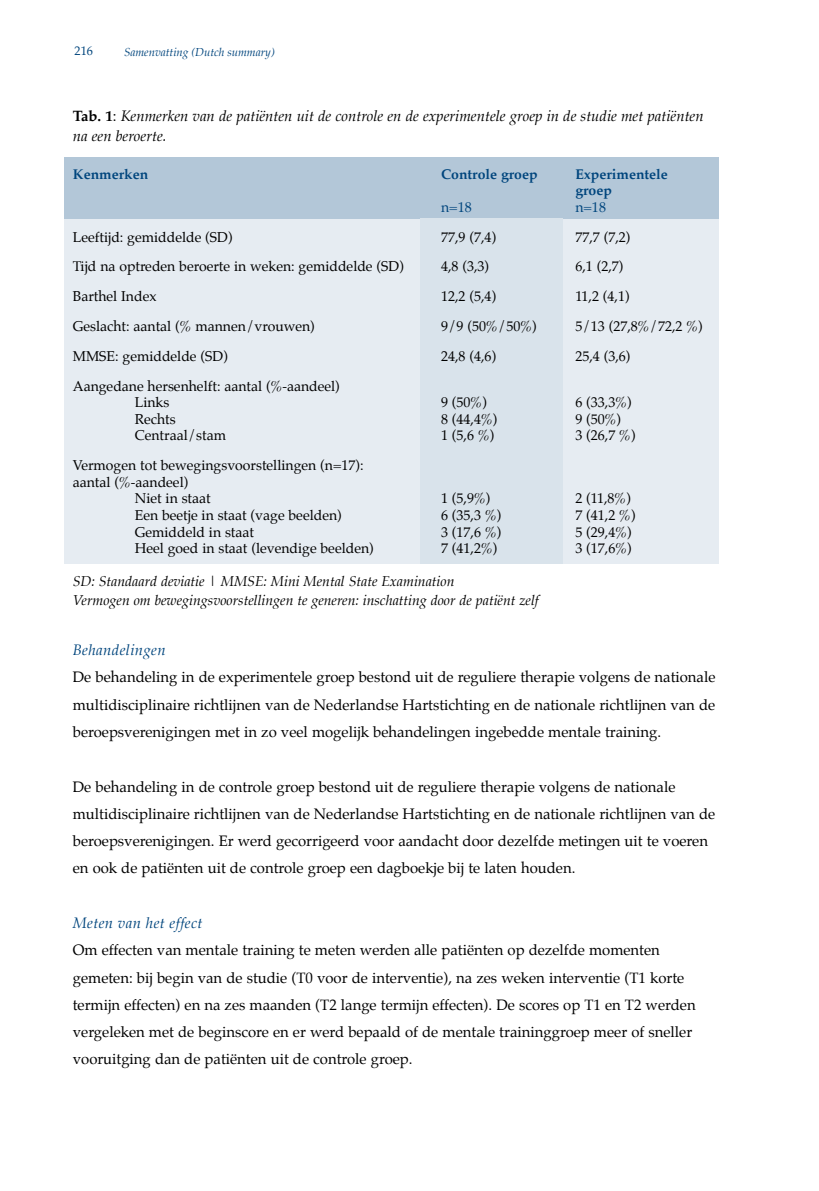
<style>
.page{position:relative;width:819px;height:1191px;background:#fff}
.page>*{position:absolute;margin:0;border:0;box-sizing:border-box;transform-origin:0 0}
.t1{font:14.88px/27.3px "Palatino";color:#000}
.t2{font:italic 14.88px/19.8px "Palatino";color:#000}
.t3{font:14px/16.6px "Palatino";color:#000}
.t4{font:italic 14px/19.8px "Palatino";color:#000}
.t5{font:700 14px/16.6px "Palatino";color:#00457d}
.t6{font:14px "Palatino";color:#00457d}
.t7{font:12.25px "Palatino";color:#00457d}
.t8{font:italic 11.38px "Palatino";color:#00457d}
.s1{font-weight:700;font-style:normal}
.s2{font-style:normal}
.s3{font-weight:400}
.s4{font-style:italic;color:#00457d}
</style>
<div class="page">
<div style="left:64px;top:157px;width:654px;height:406px;background:#e6ecf2"></div>
<div style="left:64px;top:157px;width:654px;height:61px;background:#b3c7d8"></div>
<div style="left:420px;top:218px;width:142px;height:346px;background:#d9e3eb"></div>
<p class="t7" style="left:74px;top:40px;width:20px">216</p>
<p class="t8" style="left:124px;top:43px;width:152px">Samenvatting (Dutch summary)</p>
<p class="t2" style="left:73px;top:107px;width:632px"><span class="s1">Tab. 1</span><span class="s2">:</span> Kenmerken van de patiënten uit de controle en de experimentele groep in de studie met patiënten na een beroerte.</p>
<p class="t5" style="left:73px;top:165px;width:77px">Kenmerken</p>
<p class="t5" style="left:441px;top:165px;width:98px">Controle groep</p>
<p class="t6" style="left:441px;top:195px;width:32px">n=18</p>
<p class="t5" style="left:575px;top:165px;width:94px">Experimentele groep<br><span class="s3">n=18</span></p>
<p class="t3" style="left:73px;top:228px;width:161px">Leeftijd: gemiddelde (SD)</p>
<p class="t3" style="left:441px;top:228px;width:57px">77,9 (7,4)</p>
<p class="t3" style="left:575px;top:228px;width:57px">77,7 (7,2)</p>
<p class="t3" style="left:73px;top:258px;width:333px">Tijd na optreden beroerte in weken: gemiddelde (SD)</p>
<p class="t3" style="left:441px;top:258px;width:50px">4,8 (3,3)</p>
<p class="t3" style="left:575px;top:258px;width:50px">6,1 (2,7)</p>
<p class="t3" style="left:73px;top:288px;width:85px">Barthel Index</p>
<p class="t3" style="left:441px;top:288px;width:57px">12,2 (5,4)</p>
<p class="t3" style="left:575px;top:288px;width:56px">11,2 (4,1)</p>
<p class="t3" style="left:73px;top:318px;width:244px">Geslacht: aantal (% mannen/vrouwen)</p>
<p class="t3" style="left:441px;top:318px;width:97px">9/9 (50%/50%)</p>
<p class="t3" style="left:575px;top:318px;width:129px">5/13 (27,8%/72,2 %)</p>
<p class="t3" style="left:73px;top:348px;width:157px">MMSE: gemiddelde (SD)</p>
<p class="t3" style="left:441px;top:348px;width:57px">24,8 (4,6)</p>
<p class="t3" style="left:575px;top:348px;width:57px">25,4 (3,6)</p>
<p class="t3" style="left:135px;top:377px;width:207px;text-indent:-62px">Aangedane hersenhelft: aantal (%-aandeel)<br>Links<br>Rechts<br>Centraal/stam</p>
<p class="t3" style="left:441px;top:394px;width:58px">9 (50%)<br>8 (44,4%)<br>1 (5,6 %)</p>
<p class="t3" style="left:575px;top:394px;width:62px">6 (33,3%)<br>9 (50%)<br>3 (26,7 %)</p>
<p class="t3" style="left:73px;top:457px;width:292px">Vermogen tot bewegingsvoorstellingen (n=17):</p>
<p class="t3" style="left:73px;top:474px;width:117px">aantal (%-aandeel)</p>
<p class="t3" style="left:135px;top:490px;width:77px">Niet in staat</p>
<p class="t3" style="left:135px;top:507px;width:209px">Een beetje in staat (vage beelden)</p>
<p class="t3" style="left:135px;top:523px;width:121px">Gemiddeld in staat</p>
<p class="t3" style="left:135px;top:540px;width:240px">Heel goed in staat (levendige beelden)</p>
<p class="t3" style="left:441px;top:490px;width:62px">1 (5,9%)<br>6 (35,3 %)<br>3 (17,6 %)<br>7 (41,2%)</p>
<p class="t3" style="left:575px;top:490px;width:62px">2 (11,8%)<br>7 (41,2 %)<br>5 (29,4%)<br>3 (17,6%)</p>
<p class="t4" style="left:73px;top:571px;width:467px">SD: Standaard deviatie | MMSE: Mini Mental State Examination<br>Vermogen om bewegingsvoorstellingen te generen: inschatting door de patiënt zelf</p>
<p class="t1" style="left:73px;top:636px;width:644px"><span class="s4">Behandelingen<br></span>De behandeling in de experimentele groep bestond uit de reguliere therapie volgens de nationale multidisciplinaire richtlijnen van de Nederlandse Hartstichting en de nationale richtlijnen van de beroepsverenigingen met in zo veel mogelijk behandelingen ingebedde mentale training.</p>
<p class="t1" style="left:73px;top:772px;width:644px">De behandeling in de controle groep bestond uit de reguliere therapie volgens de nationale multidisciplinaire richtlijnen van de Nederlandse Hartstichting en de nationale richtlijnen van de beroepsverenigingen. Er werd gecorrigeerd voor aandacht door dezelfde metingen uit te voeren en ook de patiënten uit de controle groep een dagboekje bij te laten houden.</p>
<p class="t1" style="left:73px;top:909px;width:624px"><span class="s4">Meten van het effect<br></span>Om effecten van mentale training te meten werden alle patiënten op dezelfde momenten gemeten: bij begin van de studie (T0 voor de interventie), na zes weken interventie (T1 korte termijn effecten) en na zes maanden (T2 lange termijn effecten). De scores op T1 en T2 werden vergeleken met de beginscore en er werd bepaald of de mentale traininggroep meer of sneller vooruitging dan de patiënten uit de controle groep.</p>
</div>
